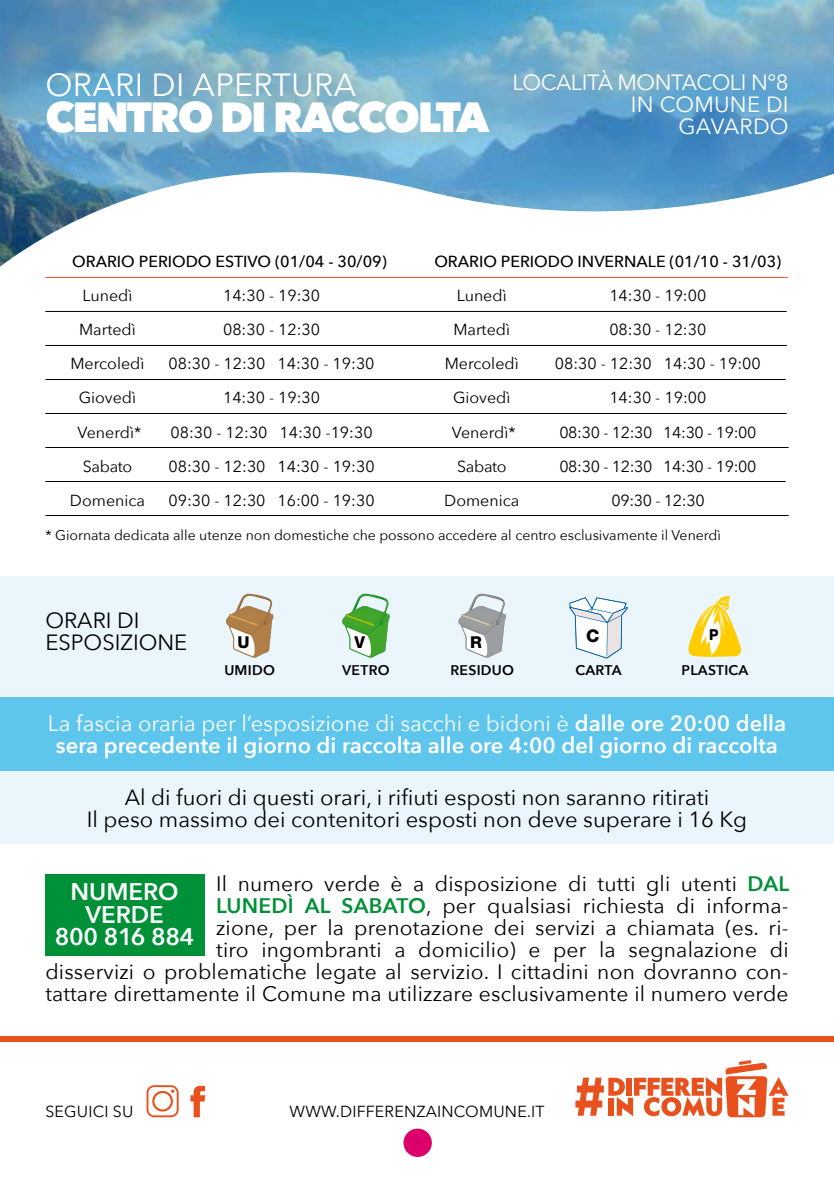
<style>
.page{position:relative;width:834px;height:1191px;background:#fff}
.page>*{position:absolute;margin:0;border:0;box-sizing:border-box;transform-origin:0 0}
.t1{font:800 42px "Avenir Next";letter-spacing:-.05em;color:#fff}
.t2{font:32px "Avenir Next";letter-spacing:.01em;color:#fff}
.t3{font:600 24px/22px "Avenir Next";color:#fff;text-align:center}
.t4{font:22px/22px "Avenir Next";color:#000}
.t5{font:600 22px/22px "Avenir Next";color:#fff;text-align:center}
.t6{font:22px/22px "Avenir Next";letter-spacing:-.02em;color:#fff;text-align:right}
.t7{font:21px/22px "Avenir Next";letter-spacing:.01em;color:#000;text-align:right}
.t8{font:800 17.4px "Helvetica Neue LT Std";color:#000}
.t9{font:800 16.4px "Helvetica Neue LT Std";color:#000}
.t10{font:16px "Avenir Next";color:#000}
.t11{font:500 16px "Avenir Next";color:#000}
.t12{font:16px "Avenir Next";letter-spacing:-.02em;color:#000}
.t13{font:800 15.2px "Helvetica Neue LT Std";color:#000;scale:.9 1}
.t14{font:14px "Avenir Next";color:#000}
.t15{font:600 14px "Avenir Next";letter-spacing:.02em;color:#000}
.s1{font-weight:400}
.s2{font-weight:600;color:#009037}
</style>
<div class="page">
<img style="left:0;top:0;width:833px;height:267px">
<svg style="left:575px;top:1060px;width:213px;height:57px"></svg>
<div style="left:0;top:576px;width:833px;height:268px;background:#ebf6fc"></div>
<div style="left:0;top:697px;width:833px;height:74px;background:#5ec5ed"></div>
<div style="left:45px;top:873px;width:160px;height:82px;background:#009037"></div>
<svg style="left:190px;top:1085px;width:15px;height:32px"></svg>
<svg style="left:146px;top:1085px;width:33px;height:32px"></svg>
<svg style="left:688px;top:596px;width:53px;height:61px"></svg>
<svg style="left:226px;top:593px;width:47px;height:65px"></svg>
<svg style="left:569px;top:597px;width:58px;height:61px"></svg>
<svg style="left:342px;top:593px;width:47px;height:65px"></svg>
<svg style="left:458px;top:593px;width:48px;height:65px"></svg>
<div style="left:0;top:1036px;width:833px;height:5px;background:#e8511e"></div>
<hr style="left:45px;top:277px;width:742px;height:1px;background:#e8511e">
<hr style="left:45px;top:311px;width:741px;height:1px;background:#000">
<hr style="left:45px;top:345px;width:742px;height:1px;background:#000">
<hr style="left:45px;top:379px;width:740px;height:1px;background:#000">
<hr style="left:45px;top:413px;width:741px;height:1px;background:#000">
<hr style="left:45px;top:447px;width:743px;height:1px;background:#000">
<hr style="left:45px;top:481px;width:740px;height:1px;background:#000">
<hr style="left:45px;top:515px;width:743px;height:1px;background:#000">
<div style="left:403px;top:1128px;width:29px;height:29px;background:#dc006b;border-radius:50%"></div>
<h2 class="t2" style="left:45px;top:57px;width:312px">ORARI DI APERTURA</h2>
<h1 class="t1" style="left:45px;top:91px;width:445px">CENTRO DI RACCOLTA</h1>
<h3 class="t6" style="left:512px;top:70px;width:277px">LOCALITÀ MONTACOLI N°8<br>IN COMUNE DI<br>GAVARDO</h3>
<p class="t11" style="left:72px;top:248px;width:316px">ORARIO PERIODO ESTIVO (01/04 - 30/09)</p>
<p class="t11" style="left:434px;top:248px;width:348px">ORARIO PERIODO INVERNALE (01/10 - 31/03)</p>
<p class="t10" style="left:82px;top:282px;width:51px">Lunedì</p>
<p class="t10" style="left:223px;top:282px;width:98px">14:30 - 19:30</p>
<p class="t10" style="left:456px;top:282px;width:51px">Lunedì</p>
<p class="t10" style="left:609px;top:282px;width:98px">14:30 - 19:00</p>
<p class="t10" style="left:79px;top:316px;width:58px">Martedì</p>
<p class="t10" style="left:223px;top:316px;width:98px">08:30 - 12:30</p>
<p class="t10" style="left:453px;top:316px;width:58px">Martedì</p>
<p class="t10" style="left:609px;top:316px;width:98px">08:30 - 12:30</p>
<p class="t10" style="left:70px;top:350px;width:75px">Mercoledì</p>
<p class="t10" style="left:168px;top:350px;width:207px">08:30 - 12:30 14:30 - 19:30</p>
<p class="t10" style="left:444px;top:350px;width:75px">Mercoledì</p>
<p class="t10" style="left:554px;top:350px;width:207px">08:30 - 12:30 14:30 - 19:00</p>
<p class="t10" style="left:79px;top:384px;width:59px">Giovedì</p>
<p class="t10" style="left:223px;top:384px;width:98px">14:30 - 19:30</p>
<p class="t10" style="left:453px;top:384px;width:59px">Giovedì</p>
<p class="t10" style="left:609px;top:384px;width:98px">14:30 - 19:00</p>
<p class="t10" style="left:77px;top:418px;width:65px">Venerdì*</p>
<p class="t10" style="left:170px;top:418px;width:203px">08:30 - 12:30 14:30 -19:30</p>
<p class="t10" style="left:451px;top:418px;width:65px">Venerdì*</p>
<p class="t12" style="left:559px;top:418px;width:198px">08:30 - 12:30 14:30 - 19:00</p>
<p class="t10" style="left:83px;top:452px;width:51px">Sabato</p>
<p class="t10" style="left:168px;top:452px;width:207px">08:30 - 12:30 14:30 - 19:30</p>
<p class="t10" style="left:457px;top:452px;width:51px">Sabato</p>
<p class="t12" style="left:559px;top:452px;width:198px">08:30 - 12:30 14:30 - 19:00</p>
<p class="t10" style="left:70px;top:486px;width:77px">Domenica</p>
<p class="t10" style="left:168px;top:486px;width:207px">09:30 - 12:30 16:00 - 19:30</p>
<p class="t10" style="left:444px;top:486px;width:77px">Domenica</p>
<p class="t10" style="left:611px;top:486px;width:95px">09:30 - 12:30</p>
<p class="t14" style="left:45px;top:523px;width:677px">* Giornata dedicata alle utenze non domestiche che possono accedere al centro esclusivamente il Venerdì</p>
<h3 class="t4" style="left:45px;top:608px;width:143px">ORARI DI<br>ESPOSIZIONE</h3>
<p class="t9" style="left:237px;top:632px;width:14px">U</p>
<p class="t9" style="left:354px;top:632px;width:12px">V</p>
<p class="t9" style="left:470px;top:632px;width:13px">R</p>
<p class="t8" style="left:586px;top:625px;width:15px">C</p>
<p class="t13" style="left:708px;top:625px;width:12px">P</p>
<p class="t15" style="left:224px;top:657px;width:52px">UMIDO</p>
<p class="t15" style="left:342px;top:657px;width:49px">VETRO</p>
<p class="t15" style="left:450px;top:657px;width:65px">RESIDUO</p>
<p class="t15" style="left:575px;top:657px;width:48px">CARTA</p>
<p class="t15" style="left:681px;top:657px;width:68px">PLASTICA</p>
<h3 class="t5" style="left:48px;top:711px;width:740px"><span class="s1">La fascia oraria per l’esposizione di sacchi e bidoni è</span> dalle ore 20:00 della sera precedente il giorno di raccolta alle ore 4:00 del giorno di raccolta</h3>
<h3 class="t4" style="left:87px;top:785px;width:661px;text-align:center">Al di fuori di questi orari, i rifiuti esposti non saranno ritirati<br>Il peso massimo dei contenitori esposti non deve superare i 16 Kg</h3>
<p class="t7" style="left:45px;top:871px;width:745px">Il numero verde è a disposizione di tutti gli utenti <span class="s2">DAL<br>LUNEDÌ AL SABATO</span>, per qualsiasi richiesta di informa-<br>zione, per la prenotazione dei servizi a chiamata (es. ri-<br>tiro ingombranti a domicilio) e per la segnalazione di<br>disservizi o problematiche legate al servizio. I cittadini non dovranno con&shy;tattare direttamente il Comune ma utilizzare esclusivamente il numero verde</p>
<h3 class="t3" style="left:55px;top:880px;width:141px">NUMERO<br>VERDE<br>800 816 884</h3>
<p class="t10" style="left:45px;top:1098px;width:89px">SEGUICI SU</p>
<p class="t10" style="left:289px;top:1098px;width:256px">WWW.DIFFERENZAINCOMUNE.IT</p>
</div>
